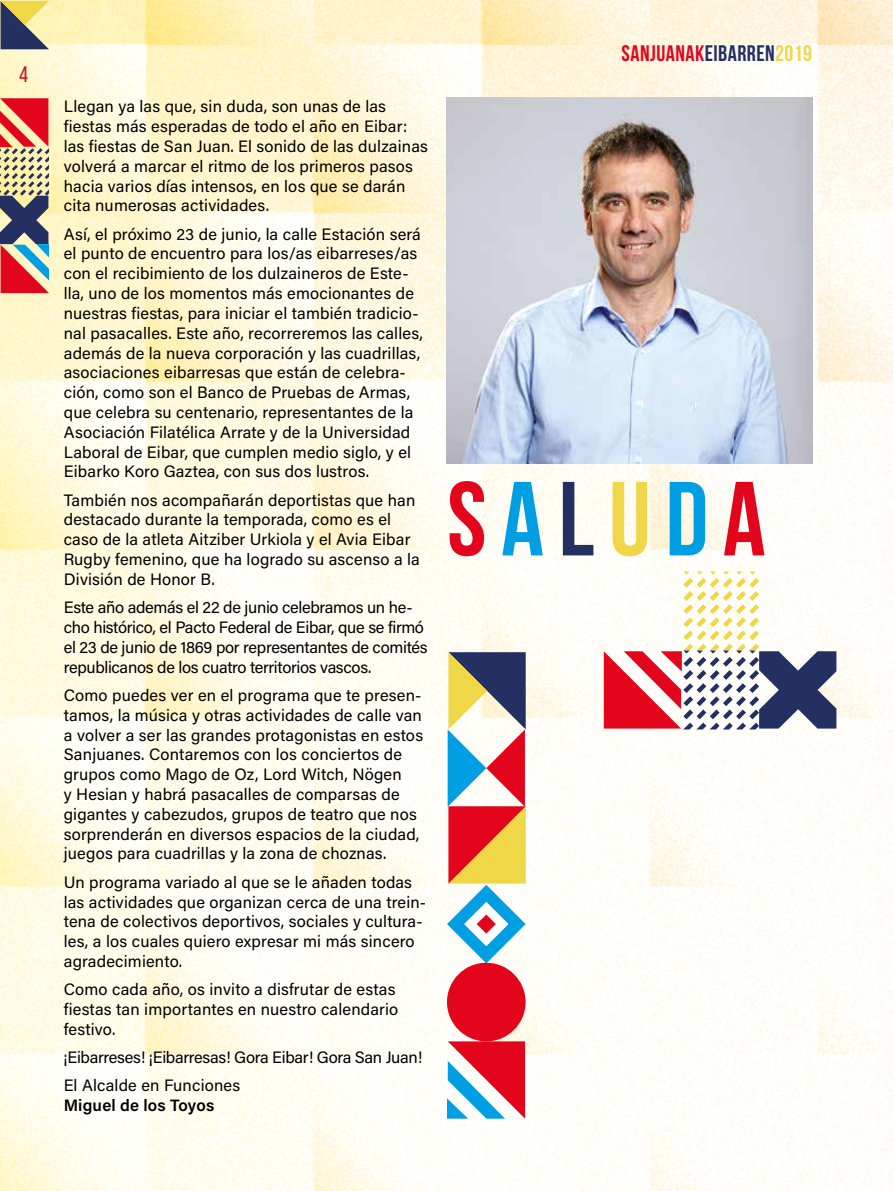
<style>
.page{position:relative;width:893px;height:1191px;background:#fff}
.page>*{position:absolute;margin:0;border:0;box-sizing:border-box;transform-origin:0 0}
.t1{font:700 105px "Bebas Neue";letter-spacing:.14em;color:#e3051b}
.t2{font:700 22.5px "Bebas Neue";letter-spacing:.02em;color:#e3051b}
.t3{font:22.5px "Bebas Neue";color:#cd171a}
.t4{font:16.5px/19.8px "Acumin Pro";letter-spacing:.01em;color:#000}
.t5{font:16.5px/19.8px "Acumin Pro";letter-spacing:-.02em;color:#000}
.t6{font:16.5px/28.3px "Acumin Pro";letter-spacing:-.015em;color:#000}
.t7{font:600 16.5px "Acumin Pro";letter-spacing:.01em;color:#000}
.s1{color:#242f62}
.s2{color:#efd747}
.s3{color:#009fe3}
</style>
<div class="page">
<img style="left:0;top:0;width:893px;height:1191px">
<svg style="left:1px;top:1px;width:48px;height:48px"></svg>
<svg style="left:0;top:98px;width:49px;height:195px"></svg>
<div style="left:447px;top:962px;width:79px;height:79px;background:#e3051b;border-radius:50%"></div>
<svg style="left:447px;top:1041px;width:78px;height:77px"></svg>
<svg style="left:604px;top:571px;width:232px;height:158px"></svg>
<svg style="left:438px;top:652px;width:96px;height:320px"></svg>
<img style="left:447px;top:98px;width:365px;height:365px">
<h2 class="t3" style="left:19px;top:62px;width:10px">4</h2>
<p class="t4" style="left:64px;top:96px;width:366px">Llegan ya las que, sin duda, son unas de las fiestas más esperadas de todo el año en Eibar: las fiestas de San Juan. El sonido de las dulzainas volverá a marcar el ritmo de los primeros pasos hacia varios días intensos, en los que se darán cita numerosas actividades.</p>
<p class="t4" style="left:64px;top:223px;width:361px">Así, el próximo 23 de junio, la calle Estación será el punto de encuentro para los/as eibarreses/as con el recibimiento de los dulzaineros de Este&shy;lla, uno de los momentos más emocionantes de nuestras fiestas, para iniciar el también tradicio&shy;nal pasacalles. Este año, recorreremos las calles, además de la nueva corporación y las cuadrillas, asociaciones eibarresas que están de celebra&shy;ción, como son el Banco de Pruebas de Armas, que celebra su centenario, representantes de la Asociación Filatélica Arrate y de la Universidad Laboral de Eibar, que cumplen medio siglo, y el Eibarko Koro Gaztea, con sus dos lustros.</p>
<p class="t4" style="left:64px;top:489px;width:358px">También nos acompañarán deportistas que han destacado durante la temporada, como es el caso de la atleta Aitziber Urkiola y el Avia Eibar Rugby femenino, que ha logrado su ascenso a la División de Honor B.</p>
<p class="t5" style="left:64px;top:597px;width:365px">Este año además el 22 de junio celebramos un he&shy;cho histórico, el Pacto Federal de Eibar, que se firmó el 23 de junio de 1869 por representantes de comités republicanos de los cuatro territorios vascos.</p>
<p class="t4" style="left:64px;top:684px;width:361px">Como puedes ver en el programa que te presen&shy;tamos, la música y otras actividades de calle van a volver a ser las grandes protagonistas en estos Sanjuanes. Contaremos con los conciertos de grupos como Mago de Oz, Lord Witch, Nögen<br>y Hesian y habrá pasacalles de comparsas de gigantes y cabezudos, grupos de teatro que nos sorprenderán en diversos espacios de la ciudad, juegos para cuadrillas y la zona de choznas.</p>
<p class="t4" style="left:64px;top:871px;width:364px">Un programa variado al que se le añaden todas las actividades que organizan cerca de una trein&shy;tena de colectivos deportivos, sociales y cultura&shy;les, a los cuales quiero expresar mi más sincero agradecimiento.</p>
<p class="t4" style="left:64px;top:979px;width:336px">Como cada año, os invito a disfrutar de estas fiestas tan importantes en nuestro calendario festivo.</p>
<p class="t6" style="left:64px;top:1042px;width:360px">¡Eibarreses! ¡Eibarresas! Gora Eibar! Gora San Juan!<br>El Alcalde en Funciones</p>
<p class="t7" style="left:64px;top:1094px;width:152px">Miguel de los Toyos</p>
<h2 class="t2" style="left:622px;top:41px;width:192px">SANJUANAK<span class="s1">EIBARREN</span><span class="s2">2019</span></h2>
<h1 class="t1" style="left:447px;top:461px;width:320px">S<span class="s3">A</span><span class="s1">L</span><span class="s2">U</span><span class="s3">D</span>A</h1>
</div>
